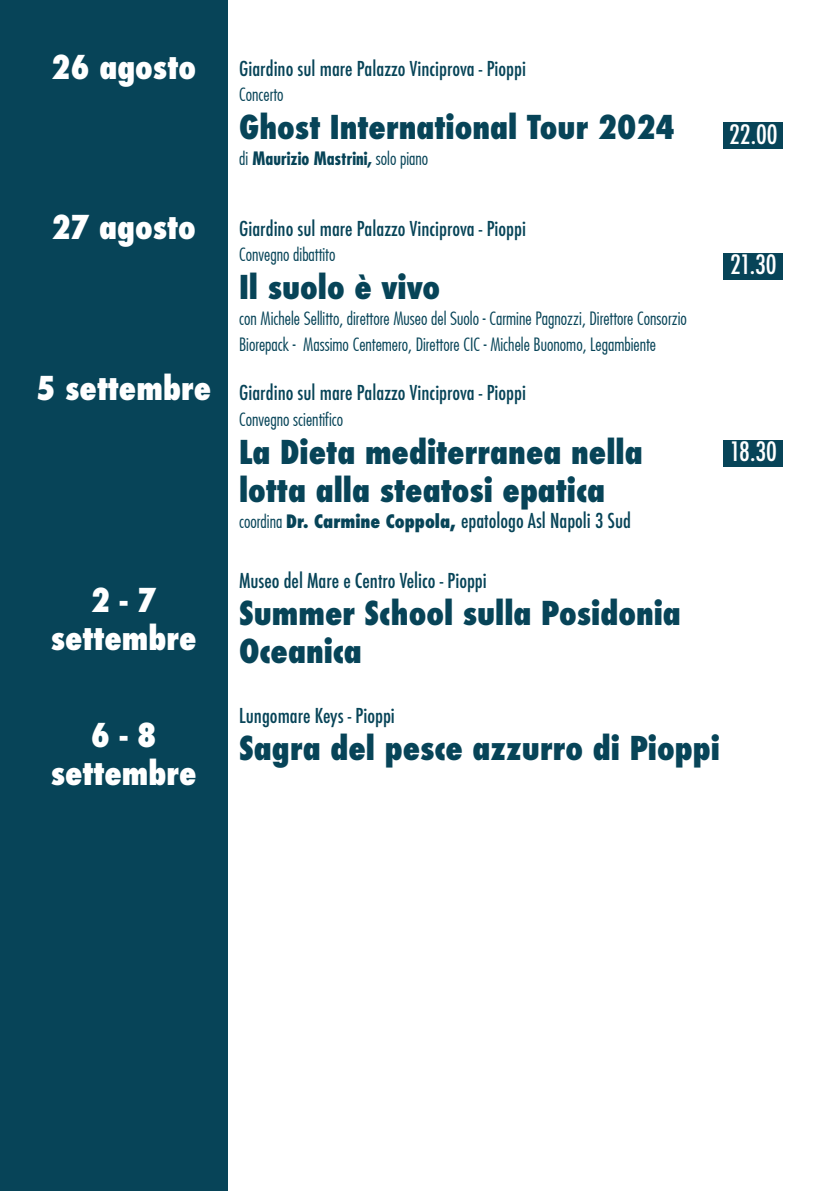
<style>
.page{position:relative;width:840px;height:1191px;background:#fff}
.page>*{position:absolute;margin:0;border:0;box-sizing:border-box;transform-origin:0 0}
.t1{font:800 condensed 32px/38px "Futura";color:#074458}
.t2{font:800 condensed 32px/38.4px "Futura";color:#fff;text-align:center}
.t3{font:500 condensed 26px "Futura";color:#fff}
.t4{font:500 condensed 20px "Futura";color:#074458}
.t5{font:300 condensed 18px/26px "Futura";color:#074458}
.t6{font:700 condensed 18px "Futura Std";color:#074458}
.s1{font-family:"Futura";font-weight:300}
.s2{font-weight:300;font-size:18px}
.s3{font-weight:800;font-size:18px}
</style>
<div class="page">
<div style="left:0;top:0;width:227px;height:1191px;background:#074458"></div>
<div style="left:723px;top:123px;width:59px;height:26px;background:#074458"></div>
<div style="left:723px;top:440px;width:59px;height:26px;background:#074458"></div>
<div style="left:723px;top:253px;width:59px;height:26px;background:#074458"></div>
<h1 class="t2" style="left:51px;top:48px;width:146px">26 agosto</h1>
<p class="t4" style="left:239px;top:56px;width:288px">Giardino sul mare Palazzo Vinciprova - Pioppi</p>
<p class="t5" style="left:239px;top:82px;width:46px">Concerto</p>
<h1 class="t1" style="left:239px;top:109px;width:437px">Ghost International Tour 2024</h1>
<p class="t6" style="left:239px;top:147px;width:191px"><span class="s1">di</span> Maurizio Mastrini, <span class="s1">solo piano</span></p>
<h2 class="t3" style="left:728px;top:118px;width:50px">22.00</h2>
<h1 class="t2" style="left:51px;top:208px;width:146px">27 agosto</h1>
<h1 class="t2" style="left:36px;top:369px;width:176px">5 settembre</h1>
<p class="t4" style="left:239px;top:215px;width:288px">Giardino sul mare Palazzo Vinciprova - Pioppi</p>
<p class="t5" style="left:239px;top:241px;width:98px">Convegno dibattito</p>
<h1 class="t1" style="left:239px;top:268px;width:202px">Il suolo è vivo</h1>
<p class="t5" style="left:239px;top:305px;width:449px">con Michele Sellitto, direttore Museo del Suolo - Carmine Pagnozzi, Direttore Consorzio<br>Biorepack - Massimo Centemero, Direttore CIC - Michele Buonomo, Legambiente</p>
<p class="t4" style="left:239px;top:380px;width:288px">Giardino sul mare Palazzo Vinciprova - Pioppi</p>
<p class="t5" style="left:239px;top:406px;width:106px">Convegno scientifico</p>
<h1 class="t1" style="left:239px;top:433px;width:405px">La Dieta mediterranea nella lotta alla steatosi epatica</h1>
<p class="t4" style="left:239px;top:507px;width:393px"><span class="s2">coordina</span> <span class="s3">Dr. Carmine Coppola,</span> epatologo Asl Napoli 3 Sud</p>
<p class="t4" style="left:239px;top:567px;width:249px">Museo del Mare e Centro Velico - Pioppi</p>
<h1 class="t2" style="left:51px;top:581px;width:147px">2 - 7 settembre</h1>
<h1 class="t1" style="left:239px;top:594px;width:443px">Summer School sulla Posidonia<br>Oceanica</h1>
<h2 class="t3" style="left:729px;top:248px;width:48px">21.30</h2>
<h2 class="t3" style="left:729px;top:435px;width:49px">18.30</h2>
<p class="t4" style="left:239px;top:702px;width:157px">Lungomare Keys - Pioppi</p>
<h1 class="t2" style="left:51px;top:716px;width:147px">6 - 8 settembre</h1>
<h1 class="t1" style="left:239px;top:729px;width:482px">Sagra del pesce azzurro di Pioppi</h1>
</div>
